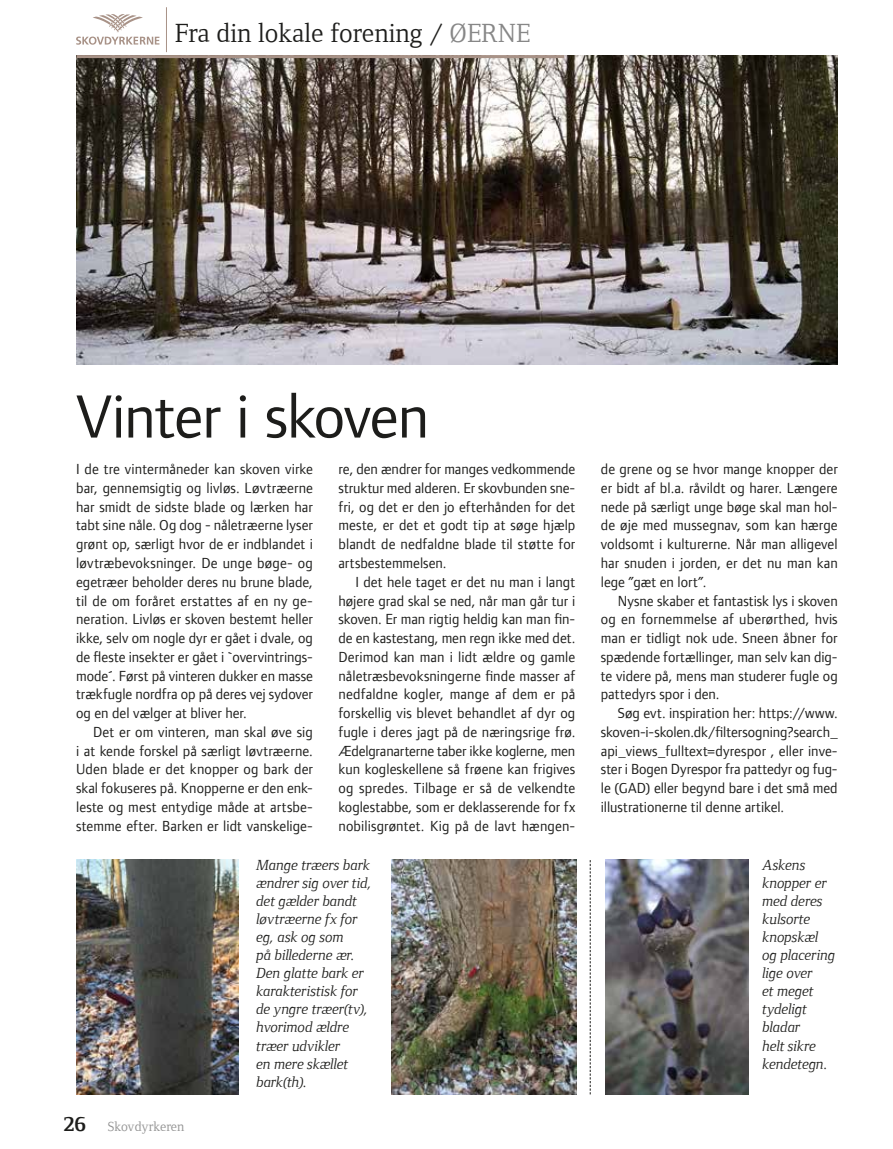
<style>
.page{position:relative;width:893px;height:1149px;background:#fff}
.page>*{position:absolute;margin:0;border:0;box-sizing:border-box;transform-origin:0 0}
.t1{font:63px "Foundry Form Sans";letter-spacing:-.02em;color:#1d1d1b}
.t2{font:27px "Foundry Form Serif";color:#1d1d1b}
.t3{font:15px/18.8px "Foundry Form Sans";letter-spacing:.005em;color:#1d1d1b;text-align:justify}
.t4{font:italic 15px/18px "Foundry Form Serif";color:#1d1d1b}
.t5{font:13.5px "Foundry Form Serif";color:#909090}
.s1{color:#878787}
.s2{font-weight:700;font-size:21px;color:#1d1d1b}
</style>
<div class="page">
<img style="left:77px;top:55px;width:761px;height:309px">
<hr style="left:77px;top:55px;width:487px;height:3px;background:#a89287">
<hr style="left:166px;top:7px;width:1px;height:45px;background:#a89287">
<svg style="left:76px;top:14px;width:83px;height:31px"></svg>
<img style="left:605px;top:859px;width:144px;height:234px">
<img style="left:77px;top:859px;width:162px;height:234px">
<img style="left:392px;top:859px;width:184px;height:234px">
<svg style="left:590px;top:860px;width:1px;height:233px"></svg>
<h2 class="t2" style="left:175px;top:18px;width:357px">Fra din lokale forening / <span class="s1">ØERNE</span></h2>
<h1 class="t1" style="left:76px;top:381px;width:355px">Vinter i skoven</h1>
<p class="t3" style="left:76px;top:459px;width:238px">I de tre vintermåneder kan skoven virke bar, gennemsigtig og livløs. Løvtræerne har smidt de sidste blade og lærken har tabt sine nåle. Og dog - nåletræerne lyser grønt op, særligt hvor de er indblandet i løvtræbevoksninger. De unge bøge- og egetræer beholder deres nu brune blade, til de om foråret erstattes af en ny ge&shy;neration. Livløs er skoven bestemt heller ikke, selv om nogle dyr er gået i dvale, og de fleste insekter er gået i `overvintrings&shy;mode´. Først på vinteren dukker en masse trækfugle nordfra op på deres vej sydover og en del vælger at bliver her.</p>
<p class="t3" style="left:76px;top:722px;width:238px;text-indent:17px">Det er om vinteren, man skal øve sig i at kende forskel på særligt løvtræerne.<br>Uden blade er det knopper og bark der skal fokuseres på. Knopperne er den enk&shy;leste og mest entydige måde at artsbe&shy;stemme efter. Barken er lidt vanskelige-</p>
<p class="t3" style="left:338px;top:459px;width:238px">re, den ændrer for manges vedkommende struktur med alderen. Er skovbunden sne&shy;fri, og det er den jo efterhånden for det meste, er det et godt tip at søge hjælp blandt de nedfaldne blade til støtte for artsbestemmelsen.</p>
<p class="t3" style="left:338px;top:572px;width:238px;text-indent:17px">I det hele taget er det nu man i langt højere grad skal se ned, når man går tur i skoven. Er man rigtig heldig kan man fin&shy;de en kastestang, men regn ikke med det.<br>Derimod kan man i lidt ældre og gamle nåletræsbevoksningerne finde masser af nedfaldne kogler, mange af dem er på forskellig vis blevet behandlet af dyr og fugle i deres jagt på de næringsrige frø.<br>Ædelgranarterne taber ikke koglerne, men kun kogleskellene så frøene kan frigives og spredes. Tilbage er så de velkendte koglestabbe, som er deklasserende for fx nobilisgrøntet. Kig på de lavt hængen-</p>
<p class="t5" style="left:64px;top:1118px;width:122px"><span class="s2">26</span> Skovdyrkeren</p>
<p class="t4" style="left:256px;top:856px;width:117px">Mange træers bark ændrer sig over tid, det gælder bandt løvtræerne fx for eg, ask og som<br>på billederne ær.<br>Den glatte bark er karakteristisk for de yngre træer(tv), hvorimod ældre træer udvikler<br>en mere skællet bark(th).</p>
<p class="t3" style="left:601px;top:459px;width:238px">de grene og se hvor mange knopper der er bidt af bl.a. råvildt og harer. Længere nede på særligt unge bøge skal man hol&shy;de øje med mussegnav, som kan hærge voldsomt i kulturerne. Når man alligevel har snuden i jorden, er det nu man kan lege ”gæt en lort”.</p>
<p class="t3" style="left:601px;top:591px;width:238px;text-indent:17px">Nysne skaber et fantastisk lys i skoven og en fornemmelse af uberørthed, hvis man er tidligt nok ude. Sneen åbner for spædende fortællinger, man selv kan dig&shy;te videre på, mens man studerer fugle og pattedyrs spor i den.</p>
<p class="t3" style="left:601px;top:703px;width:238px;text-indent:17px">Søg evt. inspiration her: https://www. skoven-i-skolen.dk/filtersogning?search_ api_views_fulltext=dyrespor , eller inve&shy;ster i Bogen Dyrespor fra pattedyr og fug&shy;le (GAD) eller begynd bare i det små med illustrationerne til denne artikel.</p>
<p class="t4" style="left:762px;top:856px;width:74px">Askens knopper er med deres kulsorte knopskæl og placering lige over<br>et meget tydeligt bladar<br>helt sikre kendetegn.</p>
</div>
